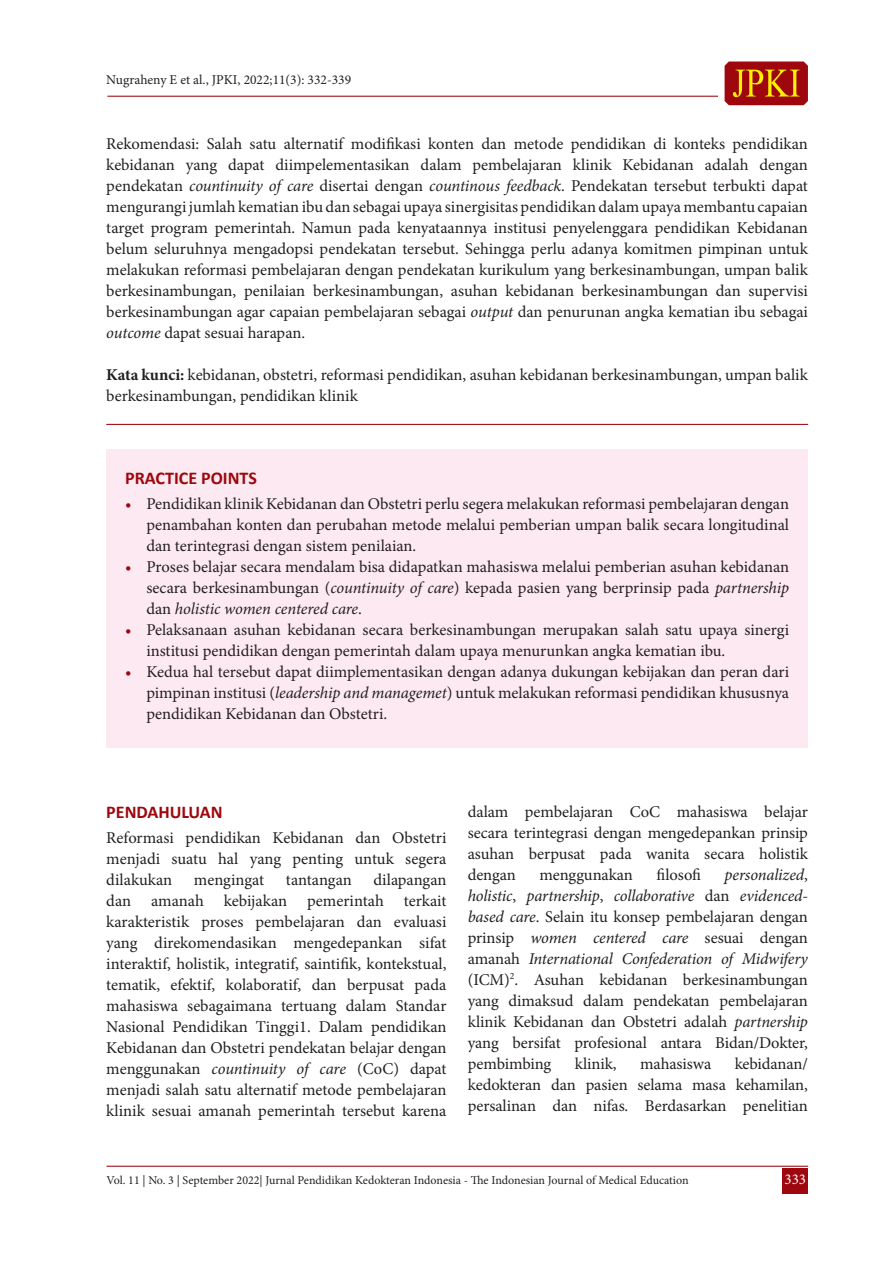
<style>
.page{position:relative;width:893px;height:1263px;background:#fff}
.page>*{position:absolute;margin:0;border:0;box-sizing:border-box;transform-origin:0 0}
.Sub_1{font:700 18px "Calibri";color:#9d070d}
.Text-1{font:16.5px/21px "Minion Pro";letter-spacing:-.005em;color:#231f20;text-align:justify}
.Abstrak-2{font:16.5px/21px "Minion Pro";color:#231f20;text-align:justify}
.Indent-1{font:16.5px/21px "Minion Pro";color:#231f20;text-align:justify}
.t1{font:15px "Minion Pro";color:#fff}
.t2{font:13.5px "Minion Pro";color:#231f20}
.t3{font:12px "Minion Pro";color:#231f20}
.s1{font-style:italic}
.s2{font-weight:700}
.s3{color:#9d070d}
</style>
<div class="page">
<hr style="left:107px;top:1166px;width:701px;height:1px;background:#9d070d">
<div style="left:783px;top:1168px;width:25px;height:25px;background:#9d070d"></div>
<hr style="left:107px;top:96px;width:611px;height:1px;background:#9d070d">
<svg style="left:725px;top:62px;width:83px;height:43px;background:#ad2e0c"></svg>
<div style="left:106px;top:449px;width:702px;height:298px;background:#fce9f1"></div>
<hr style="left:106px;top:424px;width:702px;height:1px;background:#9d070d">
<p class="t2" style="left:106px;top:71px;width:246px">Nugraheny E et al., JPKI, 2022;11(3): 332-339</p>
<p class="Abstrak-2" style="left:106px;top:134px;width:703px">Rekomendasi: Salah satu alternatif modifikasi konten dan metode pendidikan di konteks pendidikan kebidanan yang dapat diimpelementasikan dalam pembelajaran klinik Kebidanan adalah dengan pendekatan <span class="s1">countinuity of care</span> disertai dengan <span class="s1">countinous feedback</span>. Pendekatan tersebut terbukti dapat mengurangi jumlah kematian ibu dan sebagai upaya sinergisitas pendidikan dalam upaya membantu capaian target program pemerintah. Namun pada kenyataannya institusi penyelenggara pendidikan Kebidanan belum seluruhnya mengadopsi pendekatan tersebut. Sehingga perlu adanya komitmen pimpinan untuk melakukan reformasi pembelajaran dengan pendekatan kurikulum yang berkesinambungan, umpan balik berkesinambungan, penilaian berkesinambungan, asuhan kebidanan berkesinambungan dan supervisi berkesinambungan agar capaian pembelajaran sebagai <span class="s1">output</span> dan penurunan angka kematian ibu sebagai <span class="s1">outcome</span> dapat sesuai harapan.</p>
<p class="Abstrak-2" style="left:106px;top:365px;width:703px"><span class="s2">Kata kunci:</span> kebidanan, obstetri, reformasi pendidikan, asuhan kebidanan berkesinambungan, umpan balik berkesinambungan, pendidikan klinik</p>
<p class="Sub_1" style="left:125px;top:466px;width:133px">PRACTICE POINTS</p>
<p class="Indent-1" style="left:146px;top:493px;width:644px;text-indent:-21px"><span class="s3">•</span> Pendidikan klinik Kebidanan dan Obstetri perlu segera melakukan reformasi pembelajaran dengan penambahan konten dan perubahan metode melalui pemberian umpan balik secara longitudinal dan terintegrasi dengan sistem penilaian.</p>
<p class="Indent-1" style="left:146px;top:556px;width:644px;text-indent:-21px"><span class="s3">•</span> Proses belajar secara mendalam bisa didapatkan mahasiswa melalui pemberian asuhan kebidanan secara berkesinambungan (<span class="s1">countinuity of care</span>) kepada pasien yang berprinsip pada <span class="s1">partnership </span>dan <span class="s1">holistic women centered care</span>.</p>
<p class="Indent-1" style="left:146px;top:619px;width:644px;text-indent:-21px"><span class="s3">•</span> Pelaksanaan asuhan kebidanan secara berkesinambungan merupakan salah satu upaya sinergi institusi pendidikan dengan pemerintah dalam upaya menurunkan angka kematian ibu.</p>
<p class="Indent-1" style="left:146px;top:661px;width:644px;text-indent:-21px"><span class="s3">•</span> Kedua hal tersebut dapat diimplementasikan dengan adanya dukungan kebijakan dan peran dari pimpinan institusi (<span class="s1">leadership and managemet</span>) untuk melakukan reformasi pendidikan khususnya pendidikan Kebidanan dan Obstetri.</p>
<p class="Sub_1" style="left:106px;top:800px;width:118px">PENDAHULUAN</p>
<p class="Text-1" style="left:106px;top:828px;width:342px">Reformasi pendidikan Kebidanan dan Obstetri menjadi suatu hal yang penting untuk segera dilakukan</p>
<p class="Text-1" style="left:106px;top:870px;width:342px;text-indent:267px">dilapangan dan amanah kebijakan pemerintah terkait karakteristik proses pembelajaran dan evaluasi yang direkomendasikan mengedepankan sifat interaktif, holistik, integratif, saintifik, kontekstual, tematik, efektif, kolaboratif, dan berpusat pada mahasiswa sebagaimana tertuang dalam Standar Nasional Pendidikan Tinggi1. Dalam pendidikan Kebidanan dan Obstetri pendekatan belajar dengan menggunakan <span class="s1">countinuity of care</span> (CoC) dapat menjadi salah satu alternatif metode pembelajaran klinik sesuai amanah pemerintah tersebut karena</p>
<p class="Text-1" style="left:194px;top:870px;width:72px">mengingat</p>
<p class="Text-1" style="left:286px;top:870px;width:67px">tantangan</p>
<p class="Text-1" style="left:468px;top:801px;width:342px">dalam pembelajaran CoC mahasiswa belajar secara terintegrasi dengan mengedepankan prinsip asuhan berpusat pada wanita secara holistik dengan</p>
<p class="Text-1" style="left:468px;top:864px;width:342px;text-indent:257px"><span class="s1">personalized</span>, <span class="s1">holistic</span>, <span class="s1">partnership</span>, <span class="s1">collaborative</span> dan <span class="s1">evidenced&shy;based care</span>. Selain itu konsep pembelajaran dengan prinsip <span class="s1">women centered care</span> sesuai dengan amanah <span class="s1">International Confederation of Midwifery </span>(ICM)<sup>2</sup>. Asuhan kebidanan berkesinambungan yang dimaksud dalam pendekatan pembelajaran klinik Kebidanan dan Obstetri adalah <span class="s1">partnership </span>yang bersifat profesional antara Bidan/Dokter, pembimbing</p>
<p class="Text-1" style="left:539px;top:864px;width:95px">menggunakan</p>
<p class="Text-1" style="left:657px;top:864px;width:46px">filosofi</p>
<p class="Text-1" style="left:468px;top:1053px;width:342px;text-indent:267px">kebidanan/ kedokteran dan pasien selama masa kehamilan, persalinan dan nifas. Berdasarkan penelitian</p>
<p class="Text-1" style="left:575px;top:1053px;width:43px">klinik,</p>
<p class="Text-1" style="left:640px;top:1053px;width:73px">mahasiswa</p>
<p class="t3" style="left:107px;top:1171px;width:584px">Vol. 11 | No. 3 | September 2022| Jurnal Pendidikan Kedokteran Indonesia - The Indonesian Journal of Medical Education</p>
<p class="t1" style="left:784px;top:1169px;width:23px">333</p>
</div>
